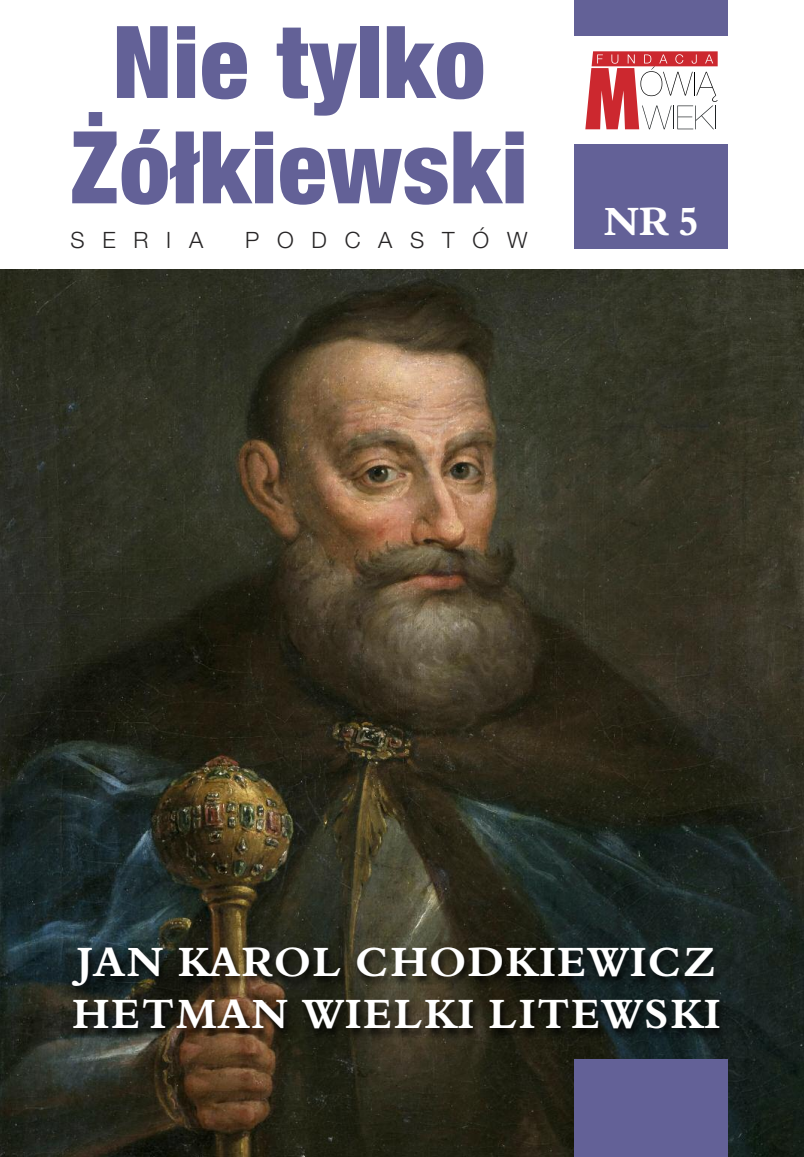
<style>
.page{position:relative;width:804px;height:1157px;background:#fff}
.page>*{position:absolute;margin:0;border:0;box-sizing:border-box;transform-origin:0 0}
.t1{font:900 condensed 100.5px/105.3px "Helvetica Neue LT Com";letter-spacing:.01em;color:#636197;text-align:center}
.t2{font:700 42px/52.5px "Aldine 401 EU";letter-spacing:.05em;color:#fff}
.t3{font:700 40.5px "Aldine 401 EU";color:#fff}
.t4{font:300 22.5px "Helvetica Neue LT Com";letter-spacing:.79em;color:#272526}
</style>
<div class="page">
<img style="left:0;top:269px;width:804px;height:888px">
<div style="left:575px;top:0;width:153px;height:249px;background:#636197"></div>
<div style="left:575px;top:1059px;width:153px;height:98px;background:#636197"></div>
<div style="left:570px;top:36px;width:162px;height:108px;background:#fff"></div>
<svg style="left:585px;top:51px;width:132px;height:78px"></svg>
<img style="left:29px;top:858px;width:743px;height:204px">
<h1 class="t1" style="left:70px;top:9px;width:459px">Nie tylko<br>Żółkiewski</h1>
<p class="t4" style="left:70px;top:226px;width:134px">SERIA</p>
<p class="t4" style="left:245px;top:226px;width:284px">PODCASTÓW</p>
<p class="t3" style="left:603px;top:197px;width:97px">NR 5</p>
<p class="t2" style="left:73px;top:936px;width:649px">JAN KAROL CHODKIEWICZ<br>HETMAN WIELKI LITEWSKI</p>
</div>
